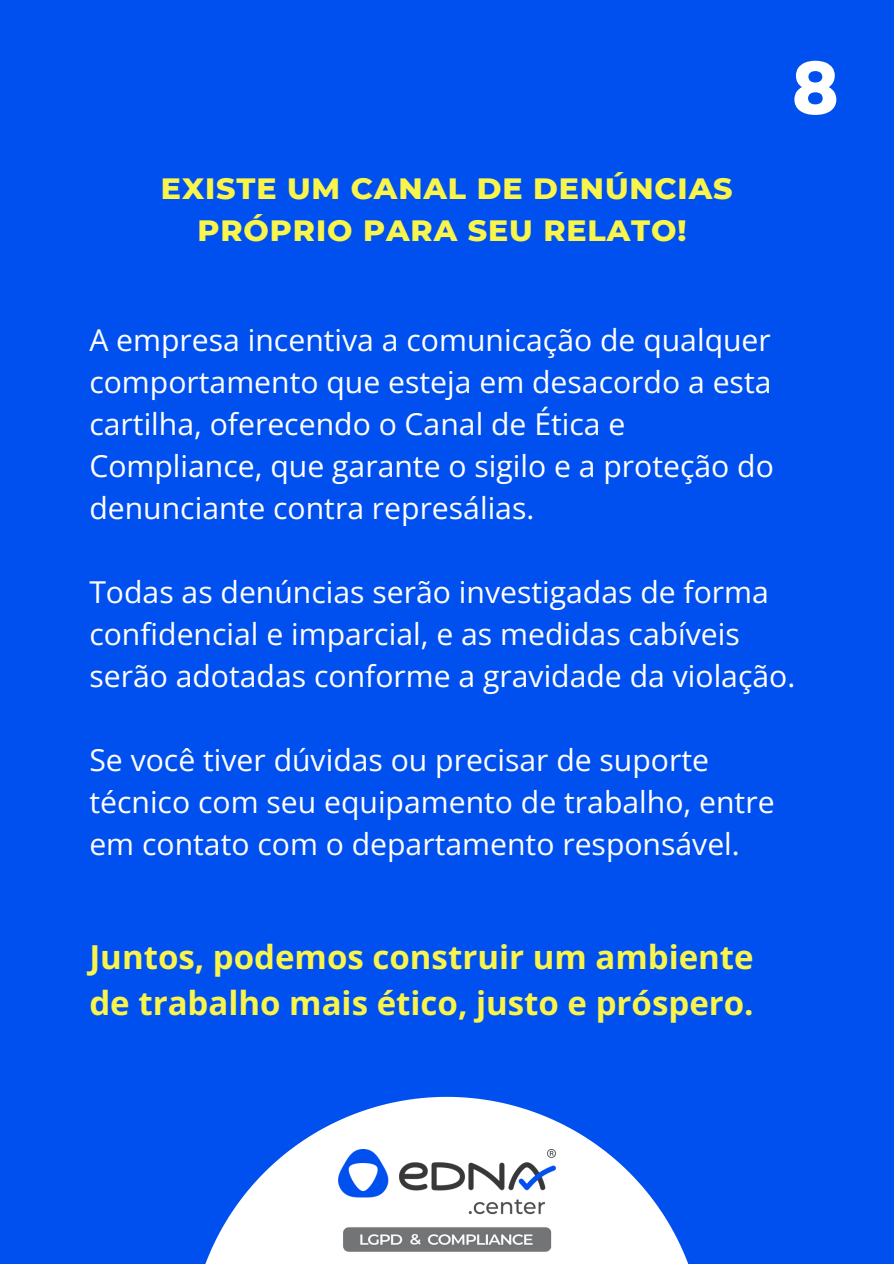
<style>
.page{position:relative;width:894px;height:1264px;background:#fff}
.page>*{position:absolute;margin:0;border:0;box-sizing:border-box;transform-origin:0 0}
.t1{font:800 74.1px "Garet";color:#fff}
.t2{font:700 33px/46.2px "Open Sans";color:#f9f54b}
.t3{font:30.15px/42px "Open Sans";color:#fff}
.t4{font:800 30px/41.7px "Montserrat";letter-spacing:.03em;color:#f9f54b;text-align:center}
</style>
<div class="page">
<div style="left:0;top:0;width:893px;height:1263px;background:#0050f0"></div>
<svg style="left:205px;top:1096px;width:483px;height:167px;fill:#fff"></svg>
<img style="left:338px;top:1148px;width:217px;height:103px">
<h2 class="t4" style="left:161px;top:168px;width:573px">EXISTE UM CANAL DE DENÚNCIAS<br>PRÓPRIO PARA SEU RELATO!</h2>
<p class="t1" style="left:792px;top:34px;width:48px">8</p>
<p class="t3" style="left:89px;top:318px;width:685px">A empresa incentiva a comunicação de qualquer comportamento que esteja em desacordo a esta cartilha, oferecendo o Canal de Ética e Compliance, que garante o sigilo e a proteção do denunciante contra represálias.</p>
<h1 class="t3" style="left:89px;top:570px;width:707px">Todas as denúncias serão investigadas de forma confidencial e imparcial, e as medidas cabíveis serão adotadas conforme a gravidade da violação.</h1>
<p class="t3" style="left:89px;top:738px;width:686px">Se você tiver dúvidas ou precisar de suporte técnico com seu equipamento de trabalho, entre em contato com o departamento responsável.</p>
<p class="t2" style="left:89px;top:933px;width:665px">Juntos, podemos construir um ambiente de trabalho mais ético, justo e próspero.</p>
</div>
